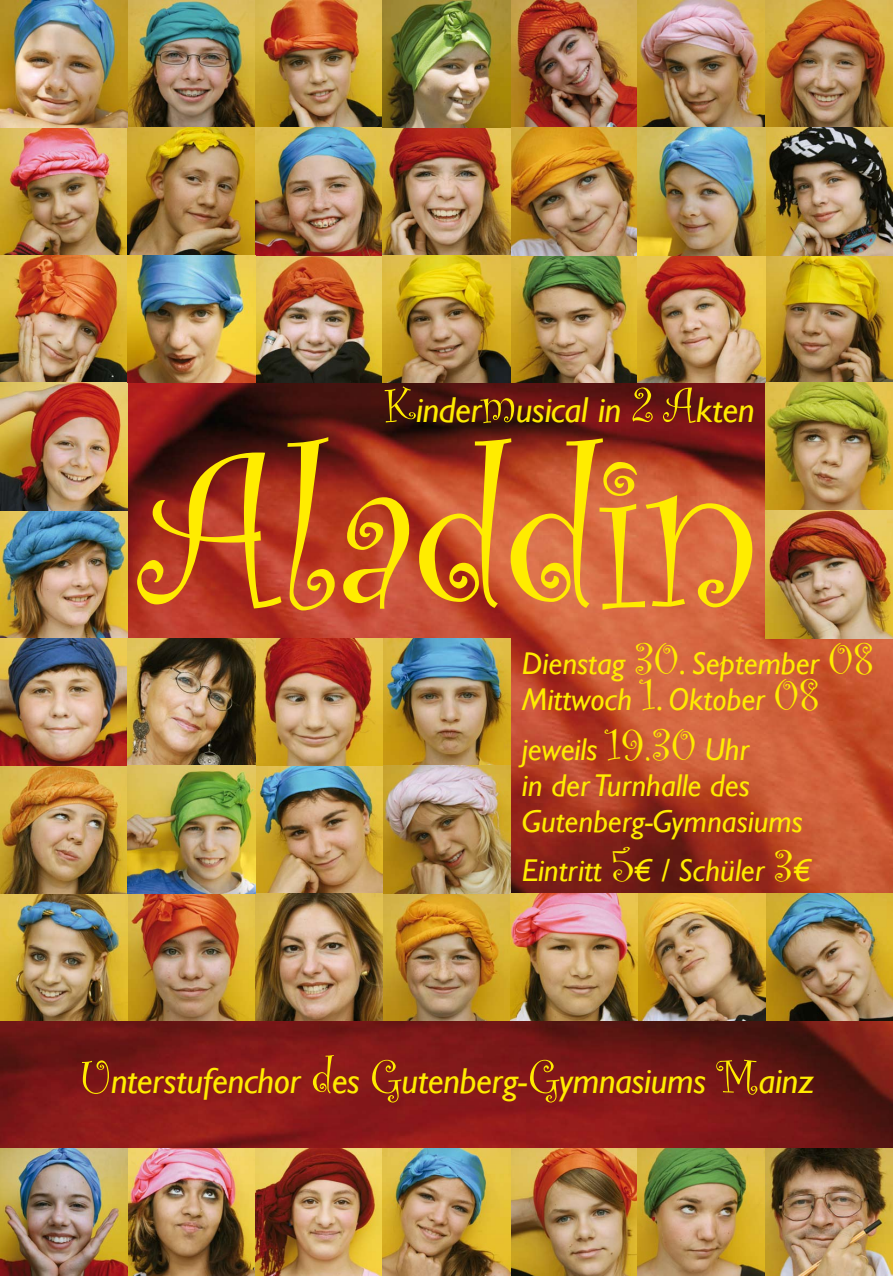
<style>
.page{position:relative;width:893px;height:1276px;background:#fff}
.page>*{position:absolute;margin:0;border:0;box-sizing:border-box;transform-origin:0 0}
.t1{font:225px "Curlz";letter-spacing:-.01em;color:#ffec00}
.t2{font:italic 36px "Gill Sans";letter-spacing:-.01em;color:#ffec00}
.t3{font:italic 31.5px/36px "Gill Sans";color:#ffec00}
.s1{font-family:"Curlz";font-style:normal;font-size:51px}
.s2{font-family:"Curlz";font-style:normal;font-size:46.5px}
.s3{font-style:normal}
</style>
<div class="page">
<img style="left:0;top:383px;width:893px;height:765px">
<img style="left:0;top:128px;width:765px;height:255px">
<img style="left:0;top:0;width:893px;height:128px">
<img style="left:0;top:893px;width:255px;height:127px">
<img style="left:255px;top:638px;width:255px;height:382px">
<img style="left:0;top:1148px;width:893px;height:128px">
<img style="left:765px;top:128px;width:128px;height:510px">
<img style="left:0;top:383px;width:128px;height:510px">
<img style="left:510px;top:893px;width:383px;height:127px">
<img style="left:128px;top:638px;width:127px;height:255px">
<p class="t2" style="left:384px;top:389px;width:372px"><span class="s1">K</span>inder<span class="s1">m</span>usical in <span class="s1">2 A</span>kten</p>
<h1 class="t1" style="left:139px;top:373px;width:624px">Aladdin</h1>
<p class="t3" style="left:522px;top:645px;width:353px">Dienstag <span class="s2">30</span><span class="s3">.</span> September <span class="s2">08<br></span>Mittwoch <span class="s2">1</span><span class="s3">.</span> Oktober <span class="s2">08</span></p>
<p class="t3" style="left:522px;top:731px;width:282px">jeweils <span class="s2">19.30</span> Uhr<br>in der Turnhalle des<br>Gutenberg-Gymnasiums</p>
<p class="t3" style="left:522px;top:852px;width:291px">Eintritt <span class="s2">5</span>€ / Schüler <span class="s2">3</span>€</p>
<p class="t2" style="left:78px;top:1060px;width:737px"><span class="s1">U</span>nterstufenchor <span class="s1">d</span>es <span class="s1">G</span>utenberg-<span class="s1">G</span>ymnasiums <span class="s1">M</span>ainz</p>
</div>
